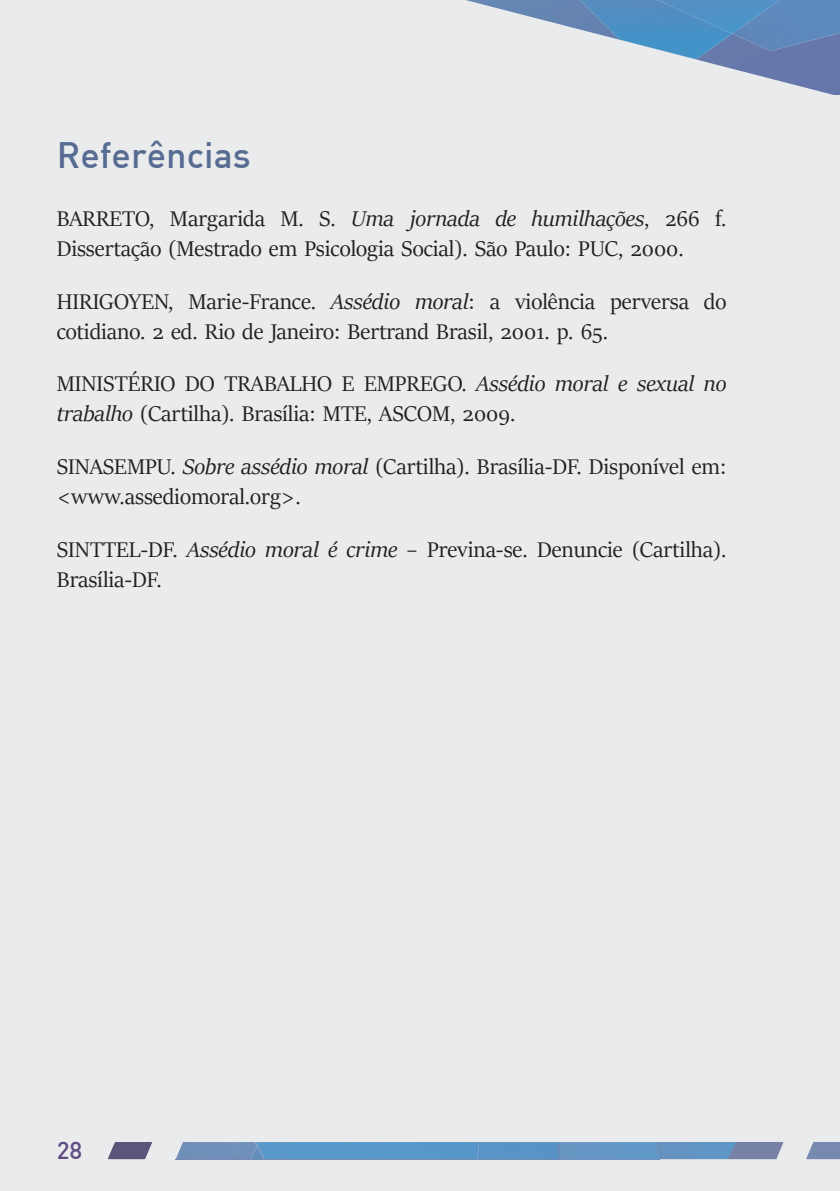
<style>
.page{position:relative;width:840px;height:1191px;background:#fff}
.page>*{position:absolute;margin:0;border:0;box-sizing:border-box;transform-origin:0 0}
.t1{font:500 36px "DIN";color:#576c92}
.t2{font:24px/30px "Sitka Banner";color:#231f20}
.t3{font:500 24px "DIN";color:#5f4c82}
.s1{font-style:italic}
</style>
<div class="page">
<div style="left:0;top:0;width:839px;height:1191px;background:#eaebec"></div>
<svg style="left:466px;top:0;width:373px;height:95px"></svg>
<img style="left:579px;top:0;width:152px;height:59px">
<img style="left:731px;top:0;width:108px;height:51px">
<img style="left:657px;top:0;width:122px;height:34px">
<svg style="left:806px;top:1142px;width:33px;height:17px"></svg>
<svg style="left:735px;top:1142px;width:48px;height:17px"></svg>
<hr style="left:558px;top:1159px;width:100px;height:1px;background:#6e8fbb">
<img style="left:654px;top:1142px;width:81px;height:17px">
<svg style="left:176px;top:1142px;width:383px;height:18px;background:#5f95c4"></svg>
<svg style="left:108px;top:1142px;width:44px;height:17px"></svg>
<h1 class="t1" style="left:57px;top:132px;width:195px">Referências</h1>
<p class="t2" style="left:57px;top:203px;width:670px">BARRETO, Margarida M. S. <span class="s1">Uma jornada de humilhações</span>, 266 f.<br>Dissertação (Mestrado em Psicologia Social). São Paulo: PUC, 2000.</p>
<p class="t2" style="left:57px;top:285px;width:670px">HIRIGOYEN, Marie-France. <span class="s1">Assédio moral</span>: a violência perversa do cotidiano. 2 ed. Rio de Janeiro: Bertrand Brasil, 2001. p. 65.</p>
<p class="t2" style="left:57px;top:368px;width:670px">MINISTÉRIO DO TRABALHO E EMPREGO. <span class="s1">Assédio moral e sexual no trabalho</span> (Cartilha). Brasília: MTE, ASCOM, 2009.</p>
<p class="t2" style="left:57px;top:451px;width:670px">SINASEMPU. <span class="s1">Sobre assédio moral</span> (Cartilha). Brasília-DF. Disponível em: &lt;www.assediomoral.org&gt;.</p>
<p class="t2" style="left:57px;top:533px;width:670px">SINTTEL-DF. <span class="s1">Assédio moral é crime</span> – Previna-se. Denuncie (Cartilha).<br>Brasília-DF.</p>
<p class="t3" style="left:57px;top:1135px;width:27px">28</p>
</div>
